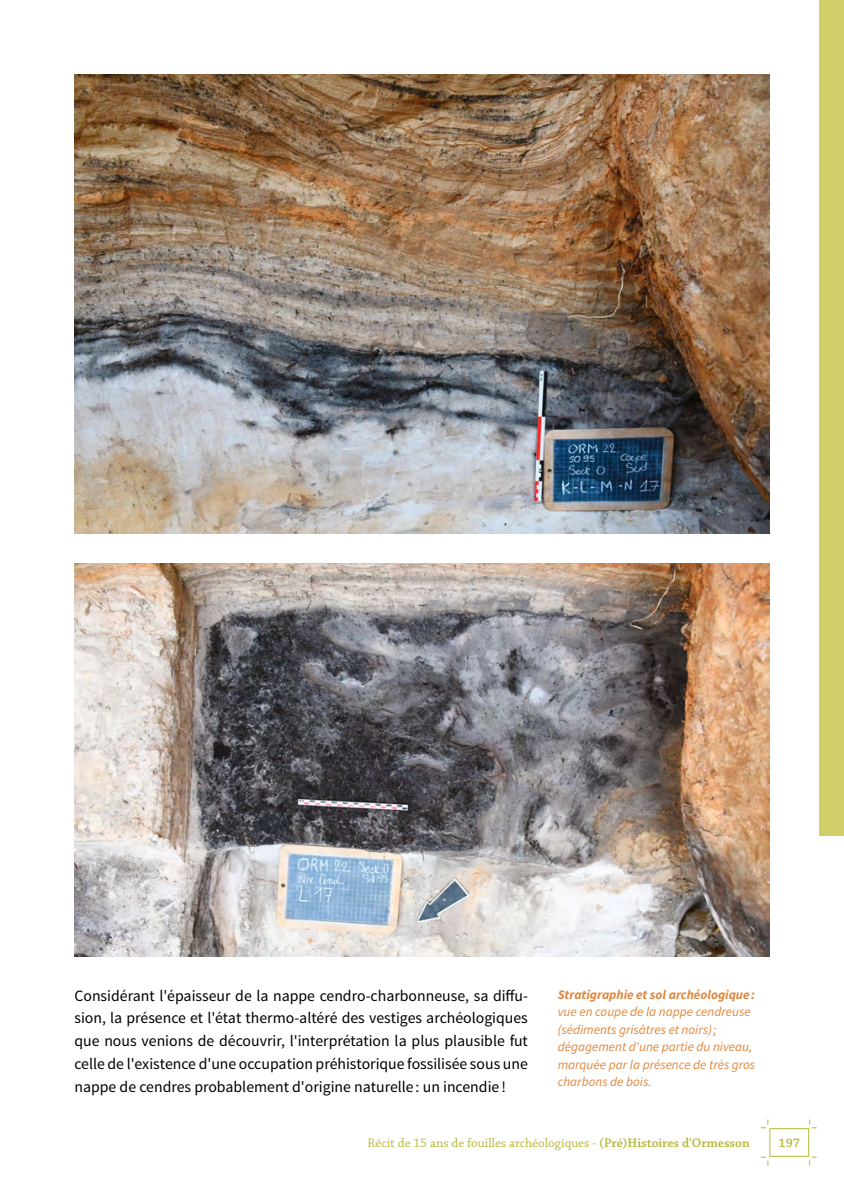
<style>
.page{position:relative;width:844px;height:1191px;background:#fff}
.page>*{position:absolute;margin:0;border:0;box-sizing:border-box;transform-origin:0 0}
.t1{font:15.75px/22.8px "Source Sans Pro";color:#000;text-align:justify}
.t2{font:italic 13.12px/17.5px "Source Sans Pro";color:#e1863c}
.t3{font:13.12px "Chaparral Pro";color:#b5b937}
.t4{font:italic 700 13.12px "Source Sans Pro";color:#e1863c}
.t5{font:600 13.12px "Chaparral Pro";color:#b5b937}
.s1{font-weight:600}
</style>
<div class="page">
<div style="left:819px;top:0;width:24px;height:835px;background:#d0ce68"></div>
<img style="left:74px;top:563px;width:695px;height:393px">
<img style="left:74px;top:74px;width:695px;height:460px">
<svg style="left:760px;top:1119px;width:8px;height:9px"></svg>
<svg style="left:760px;top:1156px;width:8px;height:9px"></svg>
<svg style="left:809px;top:1119px;width:7px;height:9px"></svg>
<svg style="left:809px;top:1156px;width:7px;height:9px"></svg>
<div style="left:769px;top:1128px;width:39px;height:28px;border:1px solid #b5b937"></div>
<p class="t1" style="left:74px;top:984px;width:455px">Considérant l'épaisseur de la nappe cendro-charbonneuse, sa diffu&shy;sion, la présence et l'état thermo-altéré des vestiges archéologiques que nous venions de découvrir, l'interprétation la plus plausible fut celle de l'existence d'une occupation préhistorique fossilisée sous une nappe de cendres probablement d'origine naturelle : un incendie !</p>
<p class="t4" style="left:557px;top:986px;width:199px">Stratigraphie et sol archéologique :</p>
<p class="t2" style="left:557px;top:1003px;width:199px">vue en coupe de la nappe cendreuse (sédiments grisâtres et noirs); dégagement d'une partie du niveau, marquée par la présence de très gros charbons de bois.</p>
<p class="t3" style="left:367px;top:1135px;width:383px">Récit de 15 ans de fouilles archéologiques - <span class="s1">(Pré)Histoires d'Ormesson</span></p>
<p class="t5" style="left:778px;top:1135px;width:23px">197</p>
</div>
